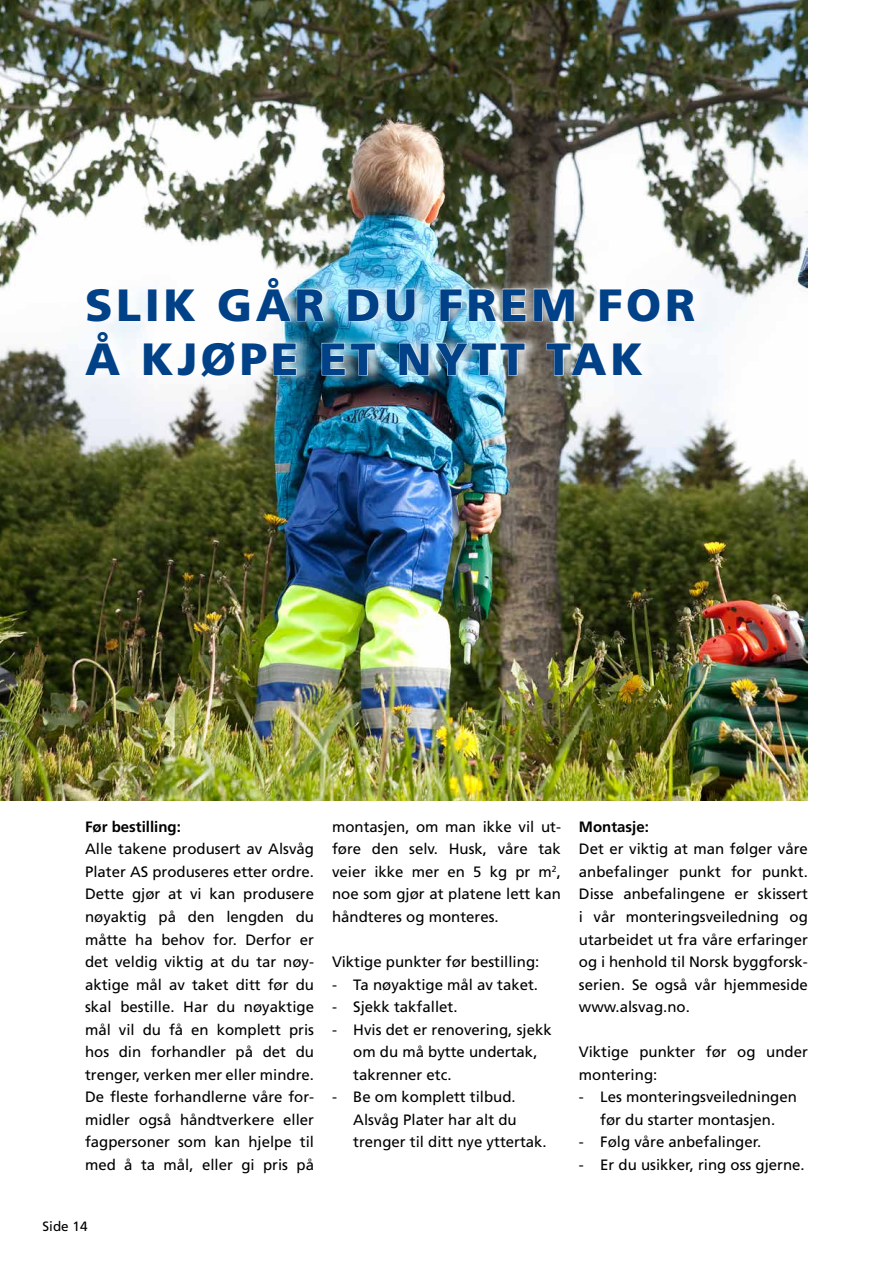
<style>
.page{position:relative;width:893px;height:1263px;background:#fff}
.page>*{position:absolute;margin:0;border:0;box-sizing:border-box;transform-origin:0 0}
.t1{font:900 45.15px/54.2px "Frutiger";letter-spacing:.08em;color:#004188}
.t2{font:15px/22.5px "Frutiger";color:#000;text-align:justify}
.t3{font:700 15px "Frutiger";color:#000}
.t4{font:13.5px "Frutiger";color:#000}
</style>
<div class="page">
<img style="left:0;top:0;width:808px;height:800px">
<div style="left:85px;top:268px;width:626px;height:117px;background:#fff;opacity:.9"></div>
<svg style="left:86px;top:288px;width:25px;height:34px"></svg>
<svg style="left:118px;top:288px;width:23px;height:33px"></svg>
<div style="left:148px;top:289px;width:9px;height:32px;border:1px solid #fff"></div>
<svg style="left:166px;top:288px;width:31px;height:33px"></svg>
<img style="left:218px;top:277px;width:107px;height:45px">
<svg style="left:348px;top:288px;width:31px;height:33px"></svg>
<svg style="left:386px;top:288px;width:29px;height:34px"></svg>
<svg style="left:440px;top:288px;width:22px;height:33px"></svg>
<svg style="left:469px;top:288px;width:57px;height:34px;background:#c2cecf"></svg>
<svg style="left:533px;top:288px;width:42px;height:33px"></svg>
<svg style="left:600px;top:288px;width:60px;height:34px"></svg>
<svg style="left:667px;top:288px;width:28px;height:34px"></svg>
<svg style="left:84px;top:331px;width:37px;height:45px"></svg>
<svg style="left:143px;top:343px;width:52px;height:33px"></svg>
<svg style="left:201px;top:340px;width:66px;height:38px"></svg>
<svg style="left:273px;top:343px;width:24px;height:33px"></svg>
<img style="left:321px;top:343px;width:55px;height:33px">
<img style="left:399px;top:343px;width:126px;height:33px">
<svg style="left:546px;top:343px;width:98px;height:33px"></svg>
<h1 class="t1" style="left:85px;top:278px;width:612px">SLIK GÅR DU FREM FOR<br>Å KJØPE ET NYTT TAK</h1>
<p class="t3" style="left:85px;top:818px;width:97px">Før bestilling:</p>
<p class="t2" style="left:85px;top:838px;width:230px">Alle takene produsert av Alsvåg Plater AS produseres etter ordre.<br>Dette gjør at vi kan produsere nøyaktig på den lengden du måtte ha behov for. Derfor er det veldig viktig at du tar nøy&shy;aktige mål av taket ditt før du skal bestille. Har du nøyaktige mål vil du få en komplett pris hos din forhandler på det du trenger, verken mer eller mindre.<br>De fleste forhandlerne våre for&shy;midler også håndtverkere eller fagpersoner som kan hjelpe til med å ta mål, eller gi pris på</p>
<p class="t2" style="left:332px;top:815px;width:230px">montasjen, om man ikke vil ut&shy;føre den selv. Husk, våre tak veier ikke mer en 5 kg pr m<sup>2</sup>, noe som gjør at platene lett kan håndteres og monteres.</p>
<p class="t2" style="left:332px;top:950px;width:209px">Viktige punkter før bestilling:</p>
<p class="t2" style="left:332px;top:973px;width:208px">- Ta nøyaktige mål av taket.</p>
<p class="t2" style="left:332px;top:995px;width:127px">- Sjekk takfallet.</p>
<p class="t2" style="left:353px;top:1018px;width:200px;text-align:left;text-indent:-21px">- Hvis det er renovering, sjekk om du må bytte undertak, takrenner etc.</p>
<p class="t2" style="left:353px;top:1085px;width:195px;text-align:left;text-indent:-21px">- Be om komplett tilbud.<br>Alsvåg Plater har alt du trenger til ditt nye yttertak.</p>
<p class="t3" style="left:579px;top:818px;width:72px">Montasje:</p>
<p class="t2" style="left:579px;top:838px;width:230px">Det er viktig at man følger våre anbefalinger punkt for punkt.<br>Disse anbefalingene er skissert i vår monteringsveiledning og utarbeidet ut fra våre erfaringer og i henhold til Norsk byggforsk&shy;serien. Se også vår hjemmeside www.alsvag.no.</p>
<p class="t2" style="left:579px;top:1040px;width:230px">Viktige punkter før og under montering:</p>
<p class="t2" style="left:579px;top:1085px;width:219px;text-align:center">- Les monteringsveiledningen før du starter montasjen.</p>
<p class="t2" style="left:579px;top:1130px;width:184px">- Følg våre anbefalinger.</p>
<p class="t2" style="left:579px;top:1153px;width:227px">- Er du usikker, ring oss gjerne.</p>
<p class="t4" style="left:43px;top:1218px;width:47px">Side 14</p>
</div>
